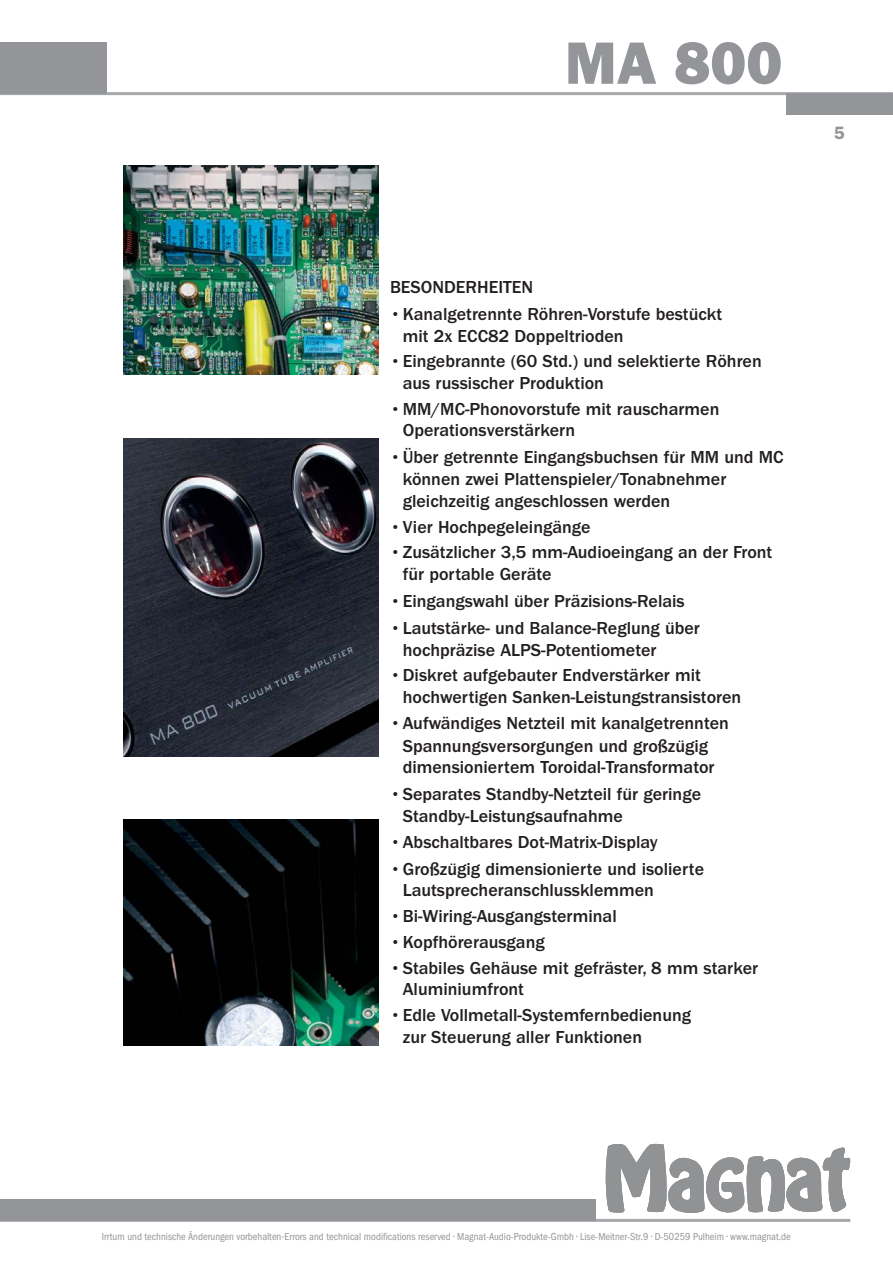
<style>
.page{position:relative;width:893px;height:1263px;background:#fff}
.page>*{position:absolute;margin:0;border:0;box-sizing:border-box;transform-origin:0 0}
.t1{font:60px "ITC Franklin Gothic Std Hvy";color:#939598}
.t2{font:500 18px/21.6px "ITC Franklin Gothic Std";color:#231f20}
.t3{font:600 18px "ITC Franklin Gothic Std";color:#939598}
.t4{font:condensed 10.5px "ITC Franklin Gothic Std";color:#939598}
.s1{font-family:"Calibri";font-weight:400}
.s2{font-stretch:normal}
</style>
<div class="page">
<hr style="left:0;top:92px;width:892px;height:3px;background:#a7a9ac">
<hr style="left:0;top:1219px;width:850px;height:3px;background:#a7a9ac">
<div style="left:0;top:43px;width:106px;height:51px;background:#939598"></div>
<div style="left:786px;top:94px;width:106px;height:21px;background:#939598"></div>
<div style="left:0;top:1199px;width:595px;height:21px;background:#939598"></div>
<svg style="left:605px;top:1143px;width:245px;height:70px"></svg>
<img style="left:123px;top:820px;width:255px;height:225px">
<img style="left:123px;top:166px;width:255px;height:208px">
<img style="left:123px;top:438px;width:255px;height:319px">
<h1 class="t1" style="left:565px;top:28px;width:219px">MA 800</h1>
<p class="t3" style="left:834px;top:127px;width:12px">5</p>
<p class="t2" style="left:390px;top:278px;width:145px">BESONDERHEITEN</p>
<p class="t2" style="left:403px;top:305px;width:321px;text-indent:-13px">•Kanalgetrennte Röhren-Vorstufe bestu<span class="s1">̈</span>ckt mit 2x ECC82 Doppeltrioden</p>
<p class="t2" style="left:403px;top:352px;width:360px;text-indent:-13px">•Eingebrannte (60 Std.) und selektierte Röhren aus russischer Produktion</p>
<p class="t2" style="left:403px;top:400px;width:318px;text-indent:-13px">•MM/MC-Phonovorstufe mit rauscharmen<br>Operationsverstärkern</p>
<p class="t2" style="left:403px;top:448px;width:382px;text-indent:-13px">•Über getrennte Eingangsbuchsen fu<span class="s1">̈</span>r MM und MC können zwei Plattenspieler/Tonabnehmer gleichzeitig angeschlossen werden</p>
<p class="t2" style="left:390px;top:517px;width:202px">•Vier Hochpegeleingänge</p>
<p class="t2" style="left:403px;top:543px;width:371px;text-indent:-13px">•Zusätzlicher 3,5 mm-Audioeingang an der Front für portable Geräte</p>
<p class="t2" style="left:390px;top:592px;width:296px">•Eingangswahl u<span class="s1">̈</span>ber Präzisions-Relais</p>
<p class="t2" style="left:403px;top:619px;width:299px;text-indent:-13px">•Lautstärke- und Balance-Reglung u<span class="s1">̈</span>ber hochpräzise ALPS-Potentiometer</p>
<p class="t2" style="left:403px;top:666px;width:340px;text-indent:-13px">•Diskret aufgebauter Endverstärker mit hochwertigen Sanken-Leistungstransistoren</p>
<p class="t2" style="left:390px;top:713px;width:340px;line-height:22.2px;text-align:center">•Aufwändiges Netzteil mit kanalgetrennten<br>Spannungsversorgungen und großzu<span class="s1">̈</span>gig dimensioniertem Toroidal-Transformator</p>
<p class="t2" style="left:403px;top:785px;width:300px;text-indent:-13px">•Separates Standby-Netzteil fu<span class="s1">̈</span>r geringe<br>Standby-Leistungsaufnahme</p>
<p class="t2" style="left:390px;top:833px;width:269px">•Abschaltbares Dot-Matrix-Display</p>
<p class="t2" style="left:403px;top:860px;width:303px;text-indent:-13px">•Großzu<span class="s1">̈</span>gig dimensionierte und isolierte<br>Lautsprecheranschlussklemmen</p>
<p class="t2" style="left:390px;top:907px;width:228px">•Bi-Wiring-Ausgangsterminal</p>
<p class="t2" style="left:390px;top:933px;width:156px">•Kopfhörerausgang</p>
<p class="t2" style="left:403px;top:959px;width:357px;text-indent:-13px">•Stabiles Gehäuse mit gefräster, 8 mm starker<br>Aluminiumfront</p>
<p class="t2" style="left:403px;top:1006px;width:290px;text-indent:-13px">•Edle Vollmetall-Systemfernbedienung zur Steuerung aller Funktionen</p>
<p class="t4" style="left:102px;top:1233px;width:690px">Irrtum und technische Änderungen vorbehalten<span class="s2">·</span>Errors and technical modifications reserved • Magnat-Audio-Produkte-Gmbh • Lise-Meitner-Str.9 • D-50259 Pulheim • www.magnat.de</p>
</div>
